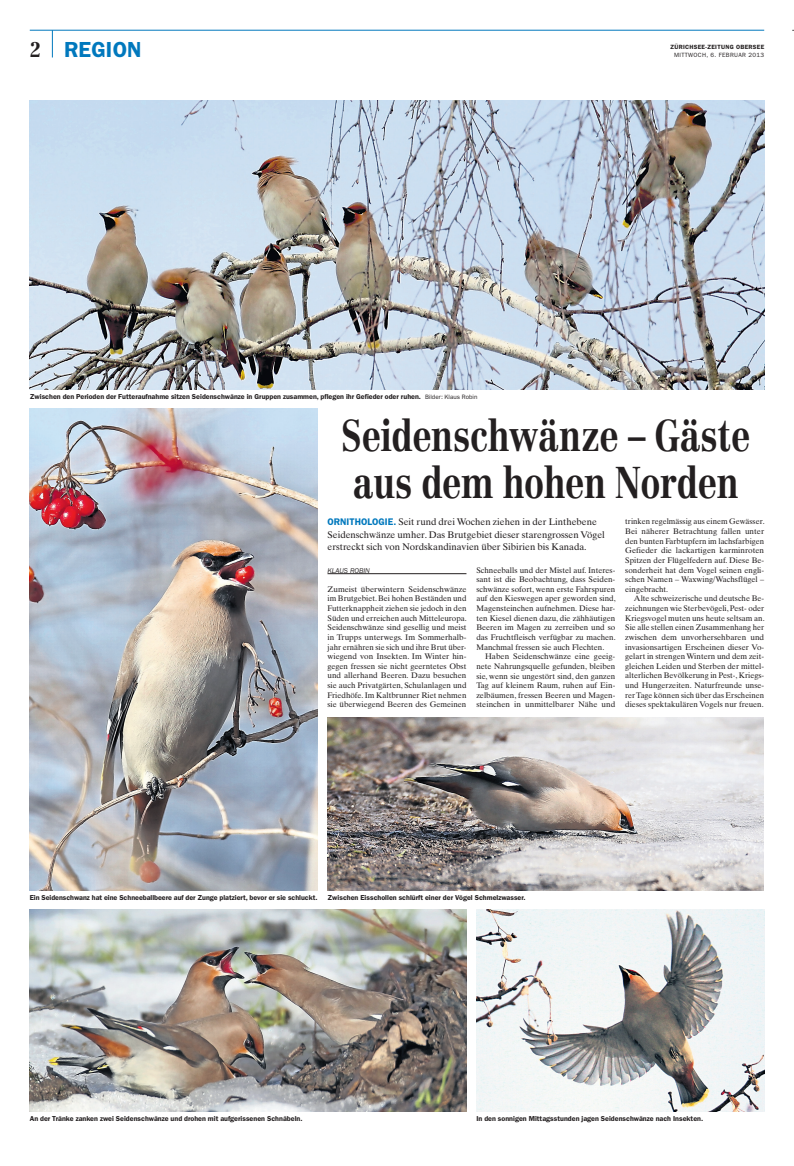
<style>
.page{position:relative;width:794px;height:1166px;background:#fff}
.page>*{position:absolute;margin:0;border:0;box-sizing:border-box;transform-origin:0 0}
.t1{font:700 43.75px/46.4px "Centennial LT Std";letter-spacing:-.015em;color:#231f20;scale:.8 1}
.t2{font:600 21.88px "ITC Franklin Gothic Std";letter-spacing:.005em;color:#0078bd}
.t3{font:9.62px/12.2px "Times Ten LT Std";color:#231f20}
.t4{font:8.05px/9.6px "Times Ten LT Std";color:#231f20;text-align:justify}
.t5{font:600 7.17px "ITC Franklin Gothic Std";color:#231f20}
.t6{font:italic 7.17px "ITC Franklin Gothic Std";color:#231f20}
.t7{font:600 6.12px "ITC Franklin Gothic Std";letter-spacing:.045em;color:#231f20}
.t8{font:6.12px "ITC Franklin Gothic Std";letter-spacing:.055em;color:#231f20}
.s1{font-family:"Centennial LT Std";font-weight:700;font-size:21px;color:#231f20}
.s2{font-weight:400;font-size:6.3px}
.s3{font-family:"ITC Franklin Gothic Std";font-weight:600;color:#0078bd}
</style>
<div class="page">
<hr style="left:30px;top:30px;width:734px;height:1px;background:#0078bd">
<svg style="left:52px;top:30px;width:1px;height:27px"></svg>
<img style="left:30px;top:101px;width:734px;height:289px">
<img style="left:30px;top:909px;width:436px;height:202px">
<img style="left:476px;top:909px;width:288px;height:202px">
<hr style="left:327px;top:573px;width:139px;height:1px;background:#231f20">
<img style="left:327px;top:717px;width:437px;height:173px">
<img style="left:30px;top:409px;width:287px;height:481px">
<h2 class="t2" style="left:30px;top:37px;width:113px"><span class="s1">2</span> Region</h2>
<p class="t8" style="left:674px;top:51px;width:91px">MITTWOCH, 6. FEBRUAR 2013</p>
<p class="t7" style="left:670px;top:43px;width:96px">Zürichsee-Zeitung Obersee</p>
<p class="t5" style="left:30px;top:393px;width:449px">Zwischen den Perioden der Futteraufnahme sitzen Seidenschwänze in Gruppen zusammen, pflegen ihr Gefieder oder ruhen. <span class="s2">BILDER: KLAUS ROBIN</span></p>
<h1 class="t1" style="left:341px;top:412px;width:513px">Seidenschwänze – Gäste aus dem hohen Norden</h1>
<p class="t3" style="left:327px;top:516px;width:279px"><span class="s3">Ornithologie.</span> Seit rund drei Wochen ziehen in der Linthebene<br>Seidenschwänze umher. Das Brutgebiet dieser starengrossen Vögel erstreckt sich von Nordskandinavien über Sibirien bis Kanada.</p>
<p class="t6" style="left:327px;top:566px;width:44px">KLAUS ROBIN</p>
<p class="t4" style="left:327px;top:584px;width:141px">Zumeist überwintern Seidenschwänze im Brutgebiet. Bei hohen Beständen und Futterknappheit ziehen sie jedoch in den Süden und erreichen auch Mitteleuropa.<br>Seidenschwänze sind gesellig und meist in Trupps unterwegs. Im Sommerhalb&shy;jahr ernähren sie sich und ihre Brut über&shy;wiegend von Insekten. Im Winter hin&shy;gegen fressen sie nicht geerntetes Obst und allerhand Beeren. Dazu besuchen sie auch Privatgärten, Schulanlagen und Friedhöfe. Im Kaltbrunner Riet nehmen sie überwiegend Beeren des Gemeinen</p>
<p class="t4" style="left:625px;top:517px;width:141px">trinken regelmässig aus einem Gewässer.<br>Bei näherer Betrachtung fallen unter den bunten Farbtupfern im lachsfarbigen Gefieder die lackartigen karminroten Spitzen der Flügelfedern auf. Diese Be&shy;sonderheit hat dem Vogel seinen engli&shy;schen Namen – Waxwing/Wachsflügel – eingebracht.</p>
<p class="t4" style="left:625px;top:594px;width:141px;text-align:left;text-indent:9px">Alte schweizerische und deutsche Be&shy;zeichnungen wie Sterbevögeli, Pest- oder Kriegsvogel muten uns heute seltsam an.<br>Sie alle stellen einen Zusammenhang her zwischen dem unvorhersehbaren und invasionsartigen Erscheinen dieser Vo&shy;gelart in strengen Wintern und dem zeit&shy;gleichen Leiden und Sterben der mittel&shy;alterlichen Bevölkerung in Pest-, Kriegs&shy;und Hungerzeiten. Naturfreunde unse&shy;rer Tage können sich über das Erscheinen dieses spektakulären Vogels nur freuen.</p>
<p class="t4" style="left:476px;top:565px;width:141px">Schneeballs und der Mistel auf. Interes&shy;sant ist die Beobachtung, dass Seiden&shy;schwänze sofort, wenn erste Fahrspuren auf den Kieswegen aper geworden sind, Magensteinchen aufnehmen. Diese har&shy;ten Kiesel dienen dazu, die zähhäutigen Beeren im Magen zu zerreiben und so das Fruchtfleisch verfügbar zu machen.<br>Manchmal fressen sie auch Flechten.</p>
<p class="t4" style="left:476px;top:652px;width:140px;text-indent:9px">Haben Seidenschwänze eine geeig&shy;nete Nahrungsquelle gefunden, bleiben sie, wenn sie ungestört sind, den ganzen Tag auf kleinem Raum, ruhen auf Ein&shy;zelbäumen, fressen Beeren und Magen&shy;steinchen in unmittelbarer Nähe und</p>
<p class="t5" style="left:30px;top:893px;width:289px">Ein Seidenschwanz hat eine Schneeballbeere auf der Zunge platziert, bevor er sie schluckt.</p>
<p class="t5" style="left:327px;top:893px;width:200px">Zwischen Eisschollen schlürft einer der Vögel Schmelzwasser.</p>
<p class="t5" style="left:30px;top:1114px;width:274px">An der Tränke zanken zwei Seidenschwänze und drohen mit aufgerissenen Schnäbeln.</p>
<p class="t5" style="left:476px;top:1114px;width:228px">In den sonnigen Mittagsstunden jagen Seidenschwänze nach Insekten.</p>
</div>
